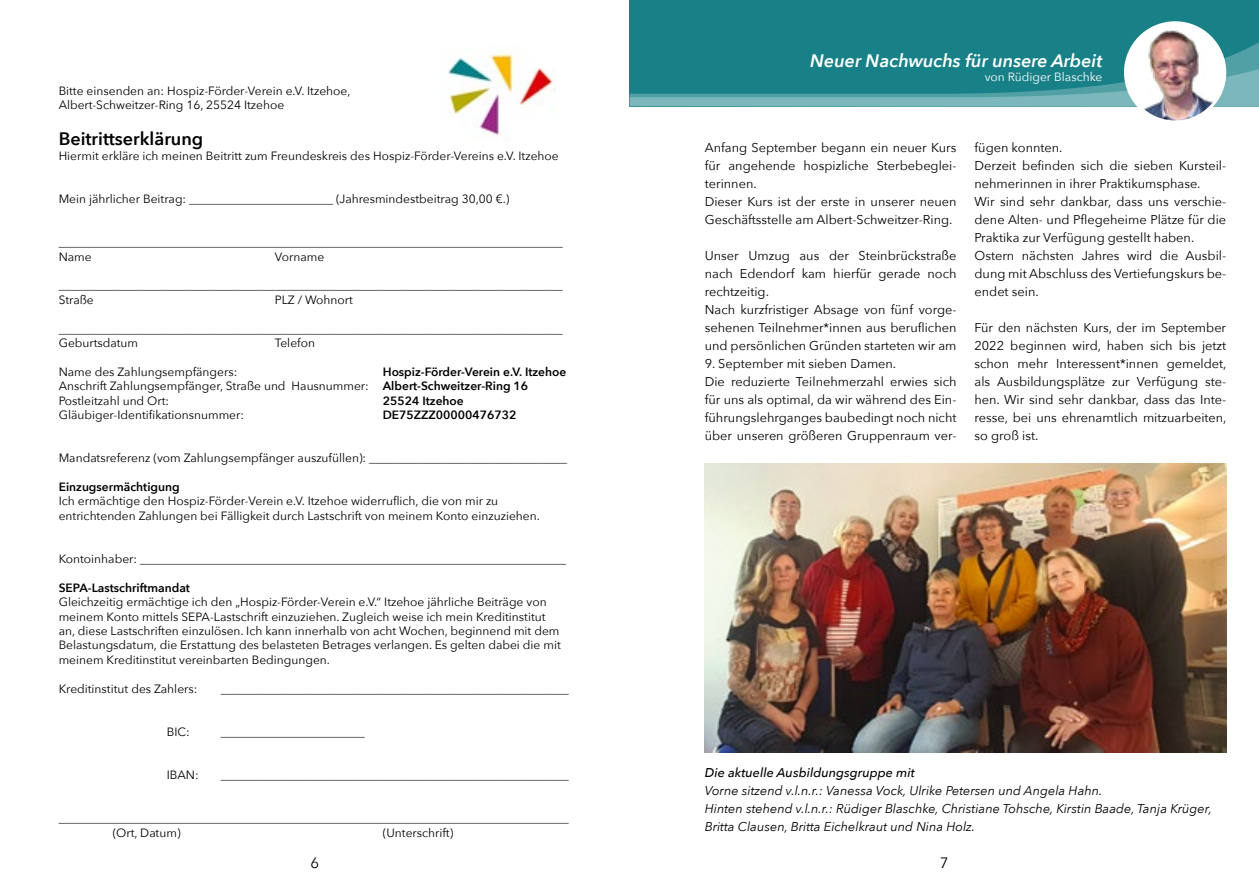
<style>
.page{position:relative;width:1259px;height:893px;background:#fff}
.page>*{position:absolute;margin:0;border:0;box-sizing:border-box;transform-origin:0 0}
.t1{font:italic 600 18px "Avenir Next";color:#fff}
.t2{font:600 18px "Avenir Next";color:#000}
.t3{font:15px "Avenir Next";color:#000}
.t4{font:12.75px/18px "Avenir Next";color:#000}
.t5{font:italic 12.75px/18px "Avenir Next";color:#000}
.t6{font:italic 500 12.75px "Avenir Next";color:#000}
.t7{font:12px/14.4px "Avenir Next";color:#000}
.t8{font:600 12px "Avenir Next";color:#000}
.t9{font:12px "Avenir Next";color:#fff}
.s1{font-weight:600}
</style>
<div class="page">
<img style="left:439px;top:49px;width:116px;height:86px">
<div style="left:629px;top:0;width:630px;height:106px;background:#188188"></div>
<svg style="left:629px;top:44px;width:630px;height:63px"></svg>
<img style="left:1125px;top:23px;width:99px;height:99px;border-radius:50px">
<div style="left:1124px;top:21px;width:102px;height:102px;border:3px solid #fff;border-radius:50%"></div>
<img style="left:705px;top:464px;width:521px;height:288px">
<p class="t7" style="left:59px;top:83px;width:293px">Bitte einsenden an: Hospiz-Förder-Verein e.V. Itzehoe,<br>Albert-Schweitzer-Ring 16, 25524 Itzehoe</p>
<h1 class="t2" style="left:59px;top:124px;width:146px">Beitrittserklärung</h1>
<p class="t7" style="left:59px;top:148px;width:501px">Hiermit erkläre ich meinen Beitritt zum Freundeskreis des Hospiz-Förder-Vereins e.V. Itzehoe</p>
<p class="t7" style="left:59px;top:191px;width:452px">Mein jährlicher Beitrag: ________________________ (Jahresmindestbeitrag 30,00 €.)</p>
<p class="t7" style="left:59px;top:234px;width:506px">____________________________________________________________________________________<br>Name</p>
<p class="t7" style="left:275px;top:249px;width:51px">Vorname</p>
<p class="t7" style="left:59px;top:277px;width:506px">____________________________________________________________________________________<br>Straße</p>
<p class="t7" style="left:275px;top:292px;width:80px">PLZ / Wohnort</p>
<p class="t7" style="left:59px;top:321px;width:506px">____________________________________________________________________________________<br>Geburtsdatum</p>
<p class="t7" style="left:275px;top:335px;width:42px">Telefon</p>
<p class="t7" style="left:59px;top:364px;width:180px">Name des Zahlungsempfängers:</p>
<p class="t7" style="left:59px;top:364px;width:509px;text-indent:324px"><span class="s1">Hospiz-Förder-Verein e.V. Itzehoe<br></span>Anschrift Zahlungsempfänger, Straße und Hausnummer: <span class="s1">Albert-Schweitzer-Ring 16<br></span>Postleitzahl und Ort:</p>
<p class="t8" style="left:383px;top:390px;width:82px">25524 Itzehoe</p>
<p class="t7" style="left:59px;top:407px;width:187px">Gläubiger-Identifikationsnummer:</p>
<p class="t8" style="left:383px;top:404px;width:135px">DE75ZZZ00000476732</p>
<p class="t7" style="left:59px;top:450px;width:510px">Mandatsreferenz (vom Zahlungsempfänger auszufüllen): _________________________________</p>
<p class="t8" style="left:59px;top:476px;width:123px">Einzugsermächtigung</p>
<p class="t7" style="left:59px;top:493px;width:482px">Ich ermächtige den Hospiz-Förder-Verein e.V. Itzehoe widerruflich, die von mir zu entrichtenden Zahlungen bei Fälligkeit durch Lastschrift von meinem Konto einzuziehen.</p>
<p class="t7" style="left:59px;top:551px;width:509px">Kontoinhaber: _______________________________________________________________________</p>
<p class="t8" style="left:59px;top:577px;width:133px">SEPA-Lastschriftmandat</p>
<p class="t7" style="left:59px;top:594px;width:504px">Gleichzeitig ermächtige ich den „Hospiz-Förder-Verein e.V.“ Itzehoe jährliche Beiträge von meinem Konto mittels SEPA-Lastschrift einzuziehen. Zugleich weise ich mein Kreditinstitut an, diese Lastschriften einzulösen. Ich kann innerhalb von acht Wochen, beginnend mit dem Belastungsdatum, die Erstattung des belasteten Betrages verlangen. Es gelten dabei die mit meinem Kreditinstitut vereinbarten Bedingungen.</p>
<p class="t7" style="left:59px;top:681px;width:140px">Kreditinstitut des Zahlers:</p>
<p class="t7" style="left:221px;top:681px;width:349px">__________________________________________________________</p>
<p class="t7" style="left:167px;top:724px;width:24px">BIC:</p>
<p class="t7" style="left:221px;top:724px;width:145px">________________________</p>
<p class="t7" style="left:167px;top:767px;width:33px">IBAN:</p>
<p class="t7" style="left:221px;top:767px;width:349px">__________________________________________________________</p>
<p class="t7" style="left:113px;top:810px;width:457px;text-indent:-54px">_____________________________________________________________________________________ (Ort, Datum)</p>
<p class="t7" style="left:383px;top:825px;width:72px">(Unterschrift)</p>
<h1 class="t1" style="left:810px;top:45px;width:294px">Neuer Nachwuchs für unsere Arbeit</h1>
<p class="t9" style="left:984px;top:67px;width:119px">von Rüdiger Blaschke</p>
<p class="t4" style="left:705px;top:138px;width:253px">Anfang September begann ein neuer Kurs für angehende hospizliche Sterbebeglei&shy;terinnen.<br>Dieser Kurs ist der erste in unserer neuen Geschäftsstelle am Albert-Schweitzer-Ring.</p>
<p class="t4" style="left:705px;top:246px;width:253px">Unser Umzug aus der Steinbrückstraße nach Edendorf kam hierfür gerade noch rechtzeitig.<br>Nach kurzfristiger Absage von fünf vorge&shy;sehenen Teilnehmer*innen aus beruflichen und persönlichen Gründen starteten wir am</p>
<p class="t4" style="left:705px;top:354px;width:253px">9. September mit sieben Damen.<br>Die reduzierte Teilnehmerzahl erwies sich für uns als optimal, da wir während des Ein&shy;führungslehrganges baubedingt noch nicht über unseren größeren Gruppenraum ver-</p>
<p class="t4" style="left:974px;top:138px;width:253px">fügen konnten.<br>Derzeit befinden sich die sieben Kursteil&shy;nehmerinnen in ihrer Praktikumsphase.<br>Wir sind sehr dankbar, dass uns verschie&shy;dene Alten- und Pflegeheime Plätze für die Praktika zur Verfügung gestellt haben.<br>Ostern nächsten Jahres wird die Ausbil&shy;dung mit Abschluss des Vertiefungskurs be&shy;endet sein.</p>
<p class="t4" style="left:974px;top:318px;width:254px;text-align:justify">Für den nächsten Kurs, der im September 2022 beginnen wird, haben sich bis jetzt schon mehr Interessent*innen gemeldet, als Ausbildungsplätze zur Verfügung ste&shy;hen. Wir sind sehr dankbar, dass das Inte&shy;resse, bei uns ehrenamtlich mitzuarbeiten, so groß ist.</p>
<p class="t6" style="left:705px;top:762px;width:212px">Die aktuelle Ausbildungsgruppe mit</p>
<p class="t5" style="left:705px;top:781px;width:509px">Vorne sitzend v.l.n.r.: Vanessa Vock, Ulrike Petersen und Angela Hahn.<br>Hinten stehend v.l.n.r.: Rüdiger Blaschke, Christiane Tohsche, Kirstin Baade, Tanja Krüger,<br>Britta Clausen, Britta Eichelkraut und Nina Holz.</p>
<p class="t3" style="left:310px;top:850px;width:10px">6</p>
<p class="t3" style="left:940px;top:850px;width:10px">7</p>
</div>
